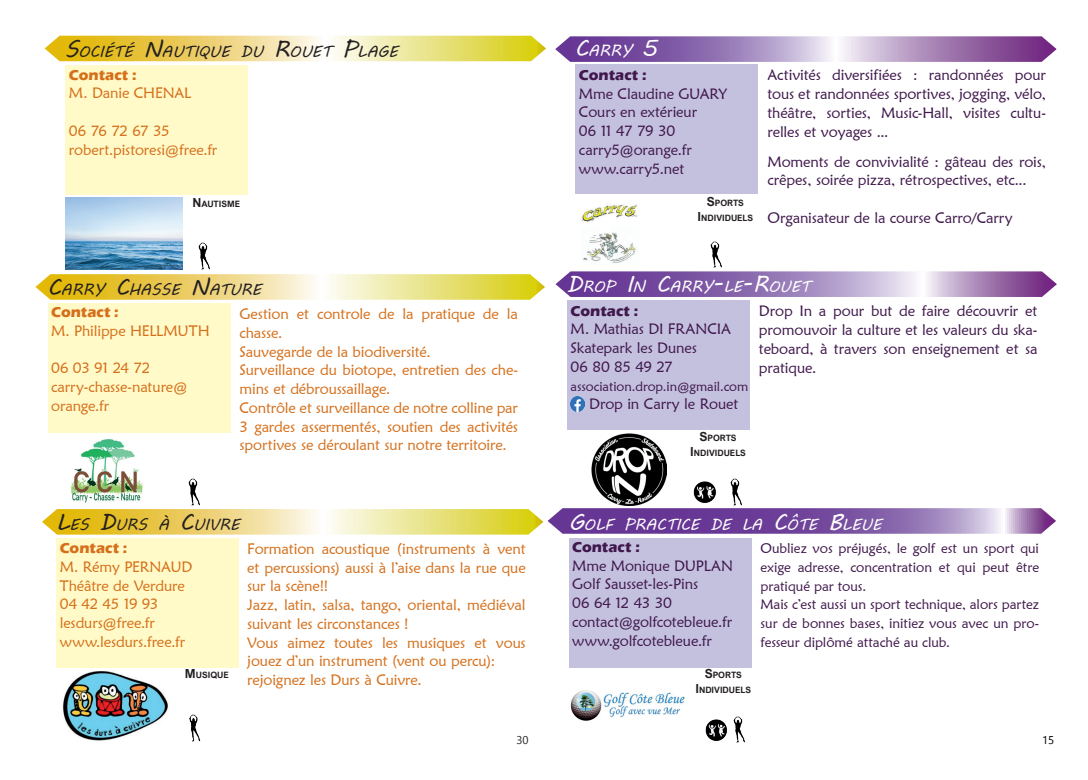
<style>
.page{position:relative;width:1088px;height:780px;background:#fff}
.page>*{position:absolute;margin:0;border:0;box-sizing:border-box;transform-origin:0 0}
.t1{font:15.75px "MV Boli";color:#231f20}
.t2{font:15.75px "MV Boli";color:#fff}
.t3{font:15px/18.8px "Maiandra GD";letter-spacing:-.01em;color:#d56f1a}
.t4{font:15px/18.8px "Maiandra GD";letter-spacing:-.01em;color:#40184c;text-align:justify}
.t5{font:700 15px "Eras ITC";color:#40184c}
.t6{font:700 15px "Eras ITC";color:#d56f1a}
.t7{font:13.75px/18.8px "Maiandra GD";letter-spacing:-.005em;color:#40184c;text-align:justify}
.t8{font:13.12px "Maiandra GD";color:#40184c}
.t9{font:11.25px "Gadugi";color:#231f20}
.t10{font:11.25px "Gadugi";color:#000}
.t11{font:700 8.75px "Arial Nova";color:#231f20}
.s1{font-size:22.5px}
.s2{font-size:12.5px}
</style>
<div class="page">
<svg style="left:555px;top:36px;width:501px;height:26px;background:#a282b9"></svg>
<div style="left:575px;top:64px;width:183px;height:130px;background:#c4c1df"></div>
<img style="left:710px;top:241px;width:12px;height:27px">
<img style="left:581px;top:204px;width:57px;height:59px">
<svg style="left:555px;top:271px;width:502px;height:26px;background:#9f80b9"></svg>
<div style="left:567px;top:300px;width:183px;height:130px;background:#c4c1df"></div>
<img style="left:571px;top:397px;width:14px;height:14px">
<img style="left:730px;top:478px;width:12px;height:28px">
<img style="left:693px;top:481px;width:23px;height:22px">
<img style="left:591px;top:433px;width:75px;height:73px">
<div style="left:569px;top:537px;width:182px;height:130px;background:#c4c1df"></div>
<img style="left:733px;top:716px;width:12px;height:27px">
<img style="left:705px;top:719px;width:22px;height:22px">
<img style="left:570px;top:690px;width:115px;height:31px">
<svg style="left:45px;top:36px;width:501px;height:25px;background:#ebda78"></svg>
<div style="left:65px;top:65px;width:183px;height:130px;background:#fffac8"></div>
<img style="left:65px;top:197px;width:118px;height:73px">
<img style="left:198px;top:242px;width:12px;height:28px">
<svg style="left:35px;top:274px;width:510px;height:26px;background:#ecda7b"></svg>
<div style="left:48px;top:303px;width:182px;height:130px;background:#fffac8"></div>
<img style="left:70px;top:439px;width:73px;height:64px">
<img style="left:188px;top:478px;width:12px;height:28px">
<svg style="left:42px;top:508px;width:1014px;height:26px;background:#ba9f95"></svg>
<div style="left:56px;top:537px;width:183px;height:130px;background:#fffac8"></div>
<img style="left:63px;top:671px;width:105px;height:70px">
<img style="left:189px;top:714px;width:12px;height:28px">
<p class="t1" style="left:65px;top:40px;width:335px"><span class="s1">S</span>OCIÉTÉ <span class="s1">N</span>AUTIQUE DU <span class="s1">R</span>OUET <span class="s1">P</span>LAGE</p>
<p class="t6" style="left:69px;top:66px;width:69px">Contact :</p>
<p class="t3" style="left:69px;top:83px;width:124px">M. Danie CHENAL</p>
<p class="t3" style="left:69px;top:121px;width:102px">06 76 72 67 35</p>
<p class="t3" style="left:69px;top:140px;width:150px">robert.pistoresi@free.fr</p>
<p class="t11" style="left:192px;top:198px;width:49px"><span class="s2">N</span>AUTISME</p>
<p class="t1" style="left:47px;top:279px;width:26px"><span class="s1">C</span>ARR</p>
<p class="t1" style="left:94px;top:279px;width:58px">Y <span class="s1">C</span>HASSE</p>
<p class="t1" style="left:191px;top:279px;width:62px"><span class="s1">N</span>ATURE</p>
<p class="t6" style="left:51px;top:303px;width:69px">Contact :</p>
<p class="t3" style="left:51px;top:321px;width:160px">M. Philippe HELLMUTH</p>
<p class="t3" style="left:51px;top:358px;width:101px">06 03 91 24 72</p>
<p class="t3" style="left:51px;top:377px;width:138px">carry-chasse-nature@ orange.fr</p>
<p class="t3" style="left:239px;top:304px;width:280px">Gestion et controle de la pratique de la chasse.</p>
<p class="t3" style="left:239px;top:342px;width:193px">Sauvegarde de la biodiversité.</p>
<p class="t3" style="left:239px;top:360px;width:280px">Surveillance du biotope, entretien des che&shy;mins et débroussaillage.</p>
<p class="t3" style="left:239px;top:398px;width:280px;text-align:justify">Contrôle et surveillance de notre colline par 3 gardes assermentés, soutien des activités sportives se déroulant sur notre territoire.</p>
<p class="t1" style="left:56px;top:513px;width:82px"><span class="s1">L</span>ES <span class="s1">D</span>URS</p>
<p class="t1" style="left:158px;top:513px;width:73px">À <span class="s1">C</span>UIVRE</p>
<p class="t6" style="left:60px;top:539px;width:69px">Contact :</p>
<p class="t3" style="left:60px;top:557px;width:134px">M. Rémy PERNAUD</p>
<p class="t3" style="left:60px;top:575px;width:127px">Théâtre de Verdure</p>
<p class="t3" style="left:60px;top:594px;width:100px">04 42 45 19 93</p>
<p class="t3" style="left:60px;top:613px;width:97px">lesdurs@free.fr</p>
<p class="t3" style="left:60px;top:632px;width:127px">www.lesdurs.free.fr</p>
<p class="t3" style="left:247px;top:539px;width:280px;text-align:justify">Formation acoustique (instruments à vent et percussions) aussi à l’aise dans la rue que sur la scène!!</p>
<p class="t3" style="left:247px;top:595px;width:280px">Jazz, latin, salsa, tango, oriental, médiéval suivant les circonstances !</p>
<p class="t3" style="left:247px;top:632px;width:280px">Vous aimez toutes les musiques et vous jouez d’un instrument (vent ou percu):</p>
<p class="t3" style="left:247px;top:670px;width:176px">rejoignez les Durs à Cuivre.</p>
<p class="t11" style="left:185px;top:670px;width:45px"><span class="s2">M</span>USIQUE</p>
<p class="t2" style="left:575px;top:40px;width:26px"><span class="s1">C</span>ARR</p>
<p class="t2" style="left:621px;top:40px;width:38px">Y <span class="s1">5</span></p>
<p class="t5" style="left:579px;top:66px;width:69px">Contact :</p>
<p class="t4" style="left:579px;top:84px;width:150px">Mme Claudine GUARY</p>
<p class="t4" style="left:579px;top:102px;width:120px">Cours en extérieur</p>
<p class="t4" style="left:579px;top:121px;width:98px">06 11 47 79 30</p>
<p class="t4" style="left:579px;top:140px;width:114px">carry5@orange.fr</p>
<p class="t4" style="left:579px;top:159px;width:107px">www.carry5.net</p>
<p class="t11" style="left:707px;top:198px;width:39px"><span class="s2">S</span>PORTS</p>
<p class="t11" style="left:697px;top:213px;width:57px"><span class="s2">I</span> NDIVIDUELS</p>
<p class="t4" style="left:767px;top:65px;width:280px">Activités diversifiées : randonnées pour tous et randonnées sportives, jogging, vélo, théâtre, sorties, Music-Hall, visites cultu&shy;relles et voyages ...</p>
<p class="t4" style="left:767px;top:152px;width:280px">Moments de convivialité : gâteau des rois, crêpes, soirée pizza, rétrospectives, etc...</p>
<p class="t4" style="left:767px;top:208px;width:247px">Organisateur de la course Carro/Carry</p>
<p class="t2" style="left:567px;top:276px;width:28px"><span class="s1">D</span>ROP</p>
<p class="t2" style="left:626px;top:276px;width:56px"><span class="s1">I</span>N <span class="s1">C</span>ARR</p>
<p class="t2" style="left:702px;top:276px;width:101px">Y<span class="s1">-</span>LE<span class="s1">-R</span>OUET</p>
<p class="t5" style="left:571px;top:302px;width:69px">Contact :</p>
<p class="t4" style="left:571px;top:319px;width:162px">M. Mathias DI FRANCIA</p>
<p class="t4" style="left:571px;top:338px;width:128px">Skatepark les Dunes</p>
<p class="t4" style="left:571px;top:357px;width:104px">06 80 85 49 27</p>
<p class="t8" style="left:571px;top:378px;width:179px">association.drop.in@gmail.com</p>
<p class="t4" style="left:589px;top:394px;width:151px">Drop in Carry le Rouet</p>
<p class="t4" style="left:759px;top:301px;width:280px">Drop In a pour but de faire découvrir et promouvoir la culture et les valeurs du ska&shy;teboard, à travers son enseignement et sa pratique.</p>
<p class="t11" style="left:699px;top:432px;width:39px"><span class="s2">S</span>PORTS</p>
<p class="t11" style="left:690px;top:447px;width:57px"><span class="s2">I</span> NDIVIDUELS</p>
<p class="t2" style="left:568px;top:513px;width:67px"><span class="s1">G</span>OLF PRACTICE</p>
<p class="t2" style="left:710px;top:513px;width:12px">DE</p>
<p class="t2" style="left:742px;top:513px;width:142px">LA <span class="s1">C</span>ÔTE <span class="s1">B</span>LEUE</p>
<p class="t5" style="left:572px;top:538px;width:69px">Contact :</p>
<p class="t4" style="left:572px;top:556px;width:162px">Mme Monique DUPLAN</p>
<p class="t4" style="left:572px;top:574px;width:127px">Golf Sausset-les-Pins</p>
<p class="t4" style="left:572px;top:593px;width:101px">06 64 12 43 30</p>
<p class="t4" style="left:572px;top:612px;width:161px">contact@golfcotebleue.fr</p>
<p class="t4" style="left:572px;top:631px;width:141px">www.golfcotebleue.fr</p>
<p class="t7" style="left:760px;top:538px;width:280px">Oubliez vos préjugés, le golf est un sport qui exige adresse, concentration et qui peut être pratiqué par tous.</p>
<p class="t7" style="left:760px;top:595px;width:280px">Mais c’est aussi un sport technique, alors partez sur de bonnes bases, initiez vous avec un pro&shy;fesseur diplômé attaché au club.</p>
<p class="t11" style="left:705px;top:669px;width:39px"><span class="s2">S</span>PORTS</p>
<p class="t11" style="left:695px;top:684px;width:57px"><span class="s2">I</span> NDIVIDUELS</p>
<p class="t9" style="left:516px;top:733px;width:14px">30</p>
<p class="t10" style="left:1042px;top:733px;width:14px">15</p>
</div>
